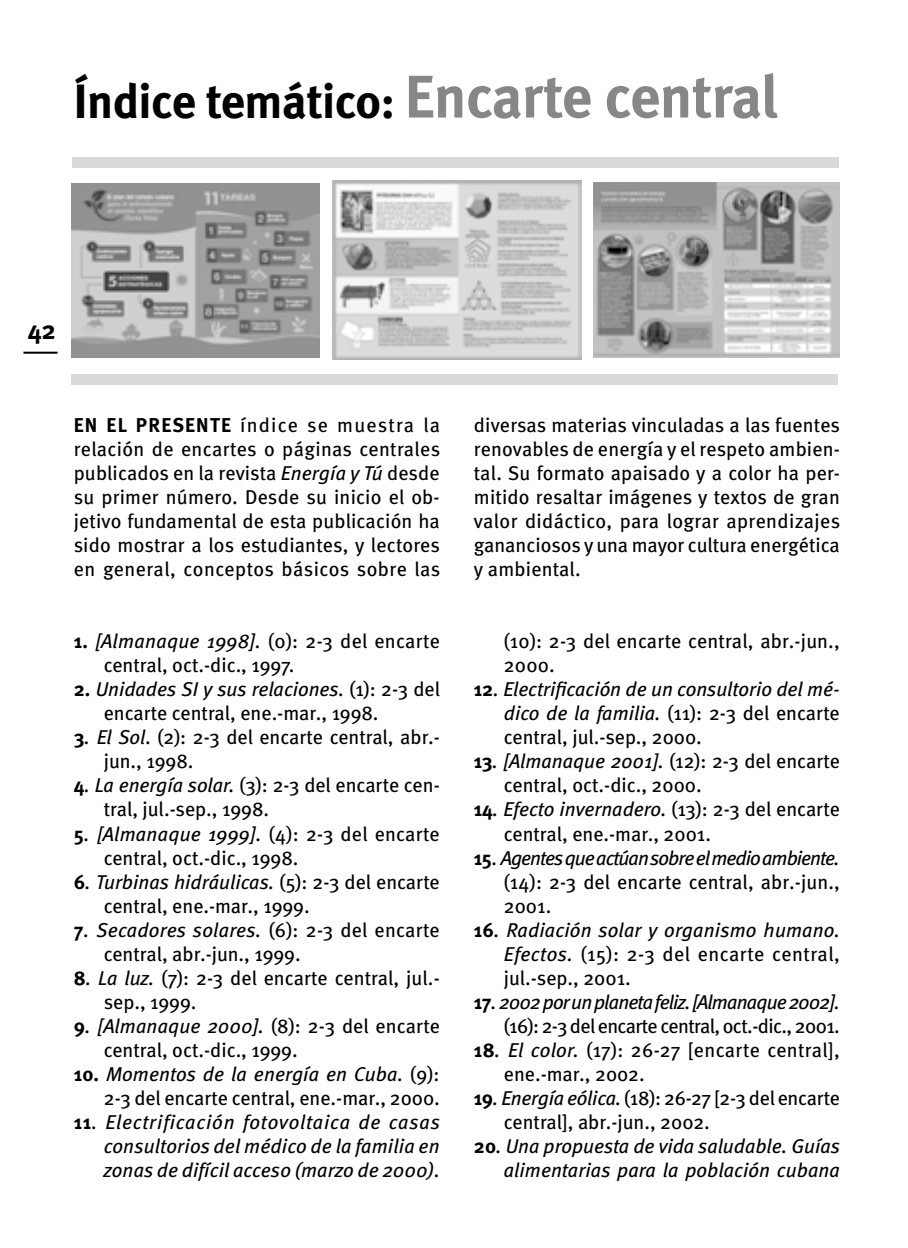
<style>
.page{position:relative;width:908px;height:1248px;background:#fff}
.page>*{position:absolute;margin:0;border:0;box-sizing:border-box;transform-origin:0 0}
.t1{font:700 48px "Meta";letter-spacing:-.01em;color:#000}
.t2{font:700 26px "Meta";color:#000}
.t3{font:20px/24px "Meta";color:#000}
.t4{font:italic 20px/24px "Meta";color:#000;text-align:justify}
.t5{font:20px/24px "Meta";letter-spacing:-.03em;color:#000;text-align:right}
.s1{font-size:60px;color:#878787}
.s2{font-weight:700}
.s3{font-style:italic}
.s4{font-weight:700;font-style:normal}
.s5{font-style:normal}
</style>
<div class="page">
<hr style="left:23px;top:351px;width:35px;height:2px;background:#000">
<img style="left:72px;top:183px;width:247px;height:175px">
<img style="left:332px;top:181px;width:248px;height:178px">
<img style="left:593px;top:182px;width:246px;height:176px">
<div style="left:73px;top:157px;width:765px;height:10px;background:#dadada"></div>
<div style="left:71px;top:374px;width:765px;height:10px;background:#dadada"></div>
<h1 class="t1" style="left:74px;top:72px;width:705px">Índice temático: <span class="s1">Encarte central</span></h1>
<h2 class="t2" style="left:28px;top:315px;width:30px">42</h2>
<p class="t3" style="left:74px;top:413px;width:368px;text-align:justify"><span class="s2">EN EL PRESENTE</span> índice se muestra la relación de encartes o páginas centrales publicados en la revista <span class="s3">Energía y Tú</span> desde su primer número. Desde su inicio el ob&shy;jetivo fundamental de esta publicación ha sido mostrar a los estudiantes, y lectores en general, conceptos básicos sobre las</p>
<p class="t3" style="left:473px;top:413px;width:367px;text-align:justify">diversas materias vinculadas a las fuentes renovables de energía y el respeto ambien&shy;tal. Su formato apaisado y a color ha per&shy;mitido resaltar imágenes y textos de gran valor didáctico, para lograr aprendizajes gananciosos y una mayor cultura energética y ambiental.</p>
<p class="t3" style="left:104px;top:629px;width:337px;text-indent:-30px"><span class="s2">1.</span> <span class="s3">[Almanaque 1998].</span> (0): 2-3 del encarte central, oct.-dic., 1997.</p>
<p class="t3" style="left:104px;top:677px;width:337px;text-indent:-30px"><span class="s2">2.</span> <span class="s3">Unidades SI y sus relaciones.</span> (1): 2-3 del encarte central, ene.-mar., 1998.</p>
<p class="t3" style="left:104px;top:725px;width:337px;text-indent:-30px"><span class="s2">3</span><span class="s3">. El Sol</span>. (2): 2-3 del encarte central, abr.- jun., 1998.</p>
<p class="t3" style="left:104px;top:773px;width:337px;text-indent:-30px"><span class="s2">4</span><span class="s3">. La energía solar.</span> (3): 2-3 del encarte cen&shy;tral, jul.-sep., 1998.</p>
<p class="t3" style="left:104px;top:821px;width:337px;text-indent:-30px"><span class="s2">5</span><span class="s3">. [Almanaque 1999].</span> (4): 2-3 del encarte central, oct.-dic., 1998.</p>
<p class="t3" style="left:104px;top:869px;width:337px;text-indent:-30px"><span class="s2">6</span><span class="s3">. Turbinas hidráulicas.</span> (5): 2-3 del encarte central, ene.-mar., 1999.</p>
<p class="t3" style="left:104px;top:917px;width:337px;text-indent:-30px"><span class="s2">7</span><span class="s3">. Secadores solares.</span> (6): 2-3 del encarte central, abr.-jun., 1999.</p>
<p class="t3" style="left:104px;top:965px;width:337px;text-indent:-30px"><span class="s2">8</span><span class="s3">. La luz.</span> (7): 2-3 del encarte central, jul.- sep., 1999.</p>
<p class="t3" style="left:104px;top:1013px;width:337px;text-indent:-30px"><span class="s2">9</span><span class="s3">. [Almanaque 2000].</span> (8): 2-3 del encarte central, oct.-dic., 1999.</p>
<p class="t3" style="left:74px;top:1061px;width:367px;text-align:right"><span class="s2">10.</span> <span class="s3">Momentos de la energía en Cuba.</span> (9):<br>2-3 del encarte central, ene.-mar., 2000.</p>
<p class="t4" style="left:104px;top:1109px;width:337px;text-indent:-30px"><span class="s4">11</span>. Electrificación fotovoltaica de casas consultorios del médico de la familia en zonas de difícil acceso (marzo de 2000).</p>
<p class="t3" style="left:503px;top:629px;width:337px">(10): 2-3 del encarte central, abr.-jun.,<br>2000.</p>
<p class="t4" style="left:503px;top:677px;width:337px;text-indent:-30px"><span class="s4">12</span>. Electrificación de un consultorio del mé&shy;dico de la familia. <span class="s5">(11): 2-3 del encarte central, jul.-sep., 2000.</span></p>
<p class="t3" style="left:503px;top:749px;width:337px;text-indent:-30px"><span class="s2">13</span><span class="s3">. [Almanaque 2001].</span> (12): 2-3 del encarte central, oct.-dic., 2000.</p>
<p class="t3" style="left:503px;top:797px;width:337px;text-indent:-30px"><span class="s2">14</span><span class="s3">. Efecto invernadero.</span> (13): 2-3 del encarte central, ene.-mar., 2001.</p>
<p class="t3" style="left:503px;top:845px;width:337px;text-align:justify;text-indent:-30px"><span class="s2">15</span><span class="s3">. Agentes que actúan sobre el medio ambiente. </span>(14): 2-3 del encarte central, abr.-jun., 2001.</p>
<p class="t3" style="left:503px;top:917px;width:337px;text-align:justify;text-indent:-30px"><span class="s2">16</span><span class="s3">. Radiación solar y organismo humano.<br>Efectos.</span> (15): 2-3 del encarte central, jul.-sep., 2001.</p>
<p class="t5" style="left:473px;top:989px;width:367px"><span class="s2">17</span><span class="s3">. 2002 por un planeta feliz. [Almanaque 2002]. </span>(16): 2-3 del encarte central, oct.-dic., 2001.</p>
<p class="t3" style="left:503px;top:1037px;width:337px;text-indent:-30px"><span class="s2">18</span><span class="s3">. El color.</span> (17): 26-27 [encarte central], ene.-mar., 2002.</p>
<p class="t3" style="left:503px;top:1085px;width:337px;text-indent:-30px"><span class="s2">19</span><span class="s3">. Energía eólica.</span> (18): 26-27 [2-3 del encarte central], abr.-jun., 2002.</p>
<p class="t4" style="left:473px;top:1133px;width:367px;text-align:right"><span class="s4">20</span>. Una propuesta de vida saludable. Guías alimentarias para la población cubana</p>
</div>
